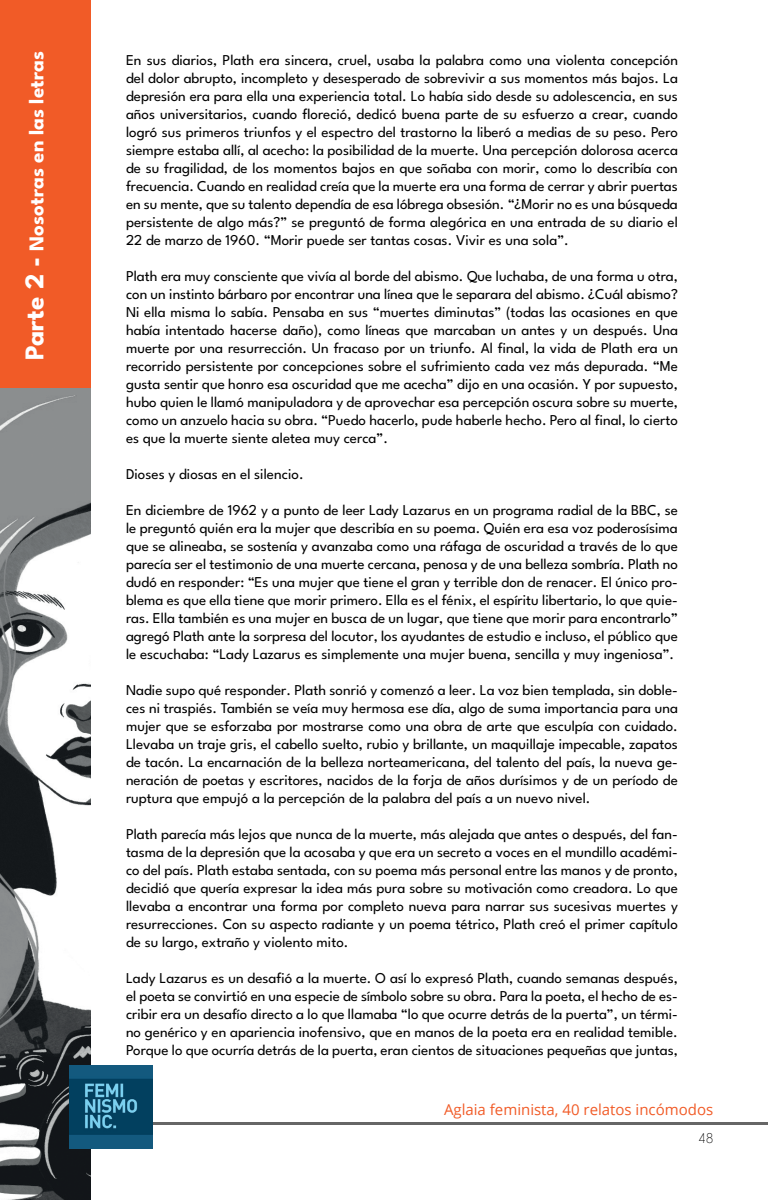
<style>
.page{position:relative;width:768px;height:1200px;background:#fff}
.page>*{position:absolute;margin:0;border:0;box-sizing:border-box;transform-origin:0 0}
.t1{font:700 21px "League Spartan";color:#fff}
.t2{font:15px/18px "League Spartan";color:#000001;text-align:justify}
.t3{font:15px "Open Sans";color:#f15b27}
.t4{font:100 15px "League Spartan";color:#000001}
.s1{font-size:27px}
</style>
<div class="page">
<hr style="left:15px;top:1122px;width:753px;height:3px;background:#000001">
<div style="left:0;top:0;width:91px;height:400px;background:#f15b27"></div>
<img style="left:0;top:389px;width:91px;height:811px">
<img style="left:69px;top:1065px;width:84px;height:84px">
<h1 class="t1" style="left:20px;top:360px;width:310px;rotate:-90deg"><span class="s1">Parte 2 -</span> Nosotras en las letras</h1>
<p class="t2" style="left:126px;top:49px;width:553px">En sus diarios, Plath era sincera, cruel, usaba la palabra como una violenta concepción del dolor abrupto, incompleto y desesperado de sobrevivir a sus momentos más bajos. La depresión era para ella una experiencia total. Lo había sido desde su adolescencia, en sus años universitarios, cuando floreció, dedicó buena parte de su esfuerzo a crear, cuando logró sus primeros triunfos y el espectro del trastorno la liberó a medias de su peso. Pero siempre estaba allí, al acecho: la posibilidad de la muerte. Una percepción dolorosa acerca de su fragilidad, de los momentos bajos en que soñaba con morir, como lo describía con frecuencia. Cuando en realidad creía que la muerte era una forma de cerrar y abrir puertas en su mente, que su talento dependía de esa lóbrega obsesión. “¿Morir no es una búsqueda persistente de algo más?” se preguntó de forma alegórica en una entrada de su diario el 22 de marzo de 1960. “Morir puede ser tantas cosas. Vivir es una sola”.</p>
<p class="t2" style="left:126px;top:265px;width:553px">Plath era muy consciente que vivía al borde del abismo. Que luchaba, de una forma u otra, con un instinto bárbaro por encontrar una línea que le separara del abismo. ¿Cuál abismo?<br>Ni ella misma lo sabía. Pensaba en sus “muertes diminutas” (todas las ocasiones en que había intentado hacerse daño), como líneas que marcaban un antes y un después. Una muerte por una resurrección. Un fracaso por un triunfo. Al final, la vida de Plath era un recorrido persistente por concepciones sobre el sufrimiento cada vez más depurada. “Me gusta sentir que honro esa oscuridad que me acecha” dijo en una ocasión. Y por supuesto, hubo quien le llamó manipuladora y de aprovechar esa percepción oscura sobre su muerte, como un anzuelo hacia su obra. “Puedo hacerlo, pude haberle hecho. Pero al final, lo cierto es que la muerte siente aletea muy cerca”.</p>
<p class="t2" style="left:126px;top:463px;width:179px">Dioses y diosas en el silencio.</p>
<p class="t2" style="left:126px;top:499px;width:553px">En diciembre de 1962 y a punto de leer Lady Lazarus en un programa radial de la BBC, se le preguntó quién era la mujer que describía en su poema. Quién era esa voz poderosísima que se alineaba, se sostenía y avanzaba como una ráfaga de oscuridad a través de lo que parecía ser el testimonio de una muerte cercana, penosa y de una belleza sombría. Plath no dudó en responder: “Es una mujer que tiene el gran y terrible don de renacer. El único pro&shy;blema es que ella tiene que morir primero. Ella es el fénix, el espíritu libertario, lo que quie&shy;ras. Ella también es una mujer en busca de un lugar, que tiene que morir para encontrarlo” agregó Plath ante la sorpresa del locutor, los ayudantes de estudio e incluso, el público que le escuchaba: “Lady Lazarus es simplemente una mujer buena, sencilla y muy ingeniosa”.</p>
<p class="t2" style="left:126px;top:679px;width:553px">Nadie supo qué responder. Plath sonrió y comenzó a leer. La voz bien templada, sin doble&shy;ces ni traspiés. También se veía muy hermosa ese día, algo de suma importancia para una mujer que se esforzaba por mostrarse como una obra de arte que esculpía con cuidado.<br>Llevaba un traje gris, el cabello suelto, rubio y brillante, un maquillaje impecable, zapatos de tacón. La encarnación de la belleza norteamericana, del talento del país, la nueva ge&shy;neración de poetas y escritores, nacidos de la forja de años durísimos y de un período de ruptura que empujó a la percepción de la palabra del país a un nuevo nivel.</p>
<p class="t2" style="left:126px;top:823px;width:554px">Plath parecía más lejos que nunca de la muerte, más alejada que antes o después, del fan&shy;tasma de la depresión que la acosaba y que era un secreto a voces en el mundillo académi&shy;co del país. Plath estaba sentada, con su poema más personal entre las manos y de pronto, decidió que quería expresar la idea más pura sobre su motivación como creadora. Lo que llevaba a encontrar una forma por completo nueva para narrar sus sucesivas muertes y resurrecciones. Con su aspecto radiante y un poema tétrico, Plath creó el primer capítulo de su largo, extraño y violento mito.</p>
<p class="t2" style="left:126px;top:967px;width:553px">Lady Lazarus es un desafió a la muerte. O así lo expresó Plath, cuando semanas después, el poeta se convirtió en una especie de símbolo sobre su obra. Para la poeta, el hecho de es&shy;cribir era un desafío directo a lo que llamaba “lo que ocurre detrás de la puerta”, un térmi&shy;no genérico y en apariencia inofensivo, que en manos de la poeta era en realidad temible.<br>Porque lo que ocurría detrás de la puerta, eran cientos de situaciones pequeñas que juntas,</p>
<p class="t3" style="left:444px;top:1099px;width:271px">Aglaia feminista, 40 relatos incómodos</p>
<p class="t4" style="left:699px;top:1127px;width:17px">48</p>
</div>
